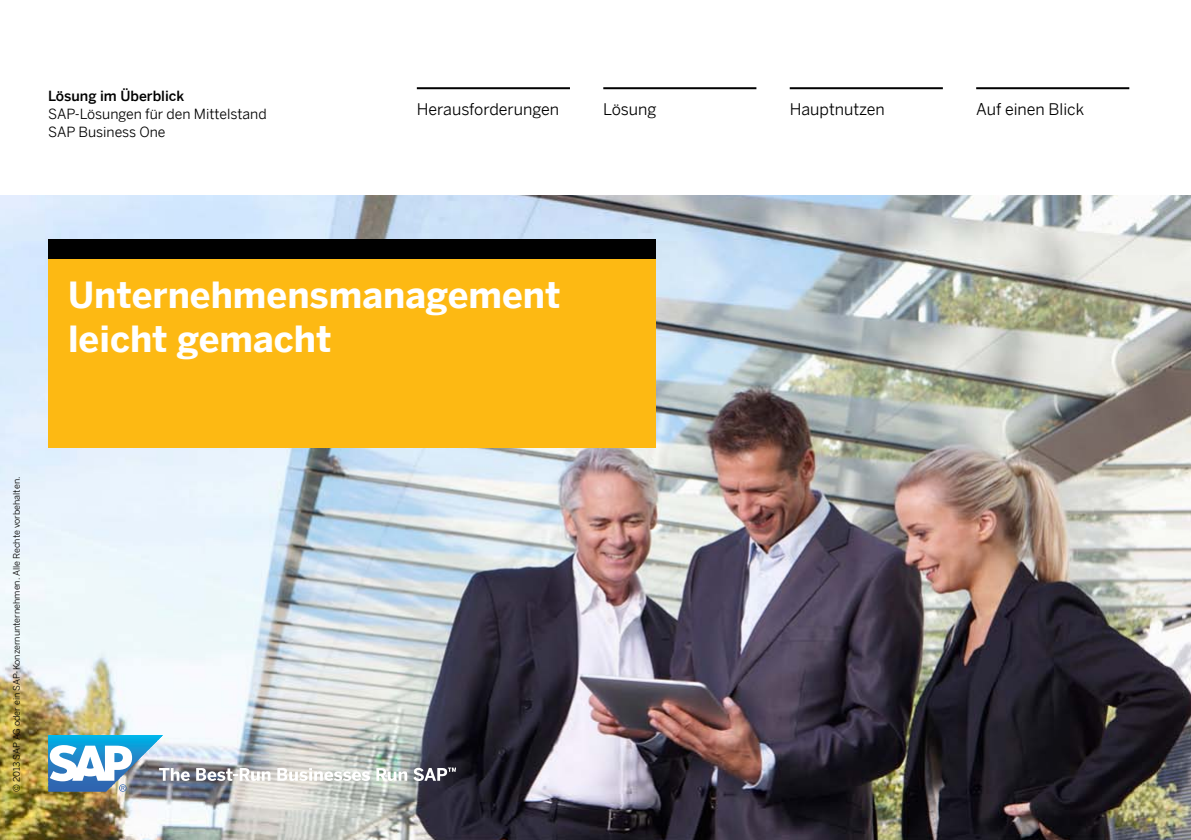
<style>
.page{position:relative;width:1191px;height:840px;background:#fff}
.page>*{position:absolute;margin:0;border:0;box-sizing:border-box;transform-origin:0 0}
.t1{font:700 36px/44px "Benton Sans";color:#fff}
.t2{font:16px "Benton Sans";color:#000}
.t3{font:14px/18px "Benton Sans";color:#000}
.t4{font:500 14px "Benton Sans";color:#000}
.t5{font:9px "Benton Sans";color:#000}
</style>
<div class="page">
<img style="left:0;top:195px;width:1191px;height:644px">
<div style="left:48px;top:258px;width:607px;height:189px;background:#fdb913"></div>
<div style="left:48px;top:238px;width:607px;height:20px;background:#000"></div>
<hr style="left:789px;top:87px;width:154px;height:2px;background:#000">
<hr style="left:603px;top:87px;width:153px;height:2px;background:#000">
<hr style="left:417px;top:87px;width:153px;height:2px;background:#000">
<hr style="left:976px;top:87px;width:153px;height:2px;background:#000">
<img style="left:48px;top:734px;width:142px;height:57px">
<svg style="left:196px;top:767px;width:74px;height:13px"></svg>
<svg style="left:277px;top:767px;width:93px;height:13px"></svg>
<svg style="left:376px;top:767px;width:31px;height:13px"></svg>
<svg style="left:413px;top:767px;width:42px;height:13px"></svg>
<h3 class="t4" style="left:48px;top:86px;width:138px">Lösung im Überblick</h3>
<h3 class="t3" style="left:48px;top:104px;width:220px">SAP-Lösungen für den Mittelstand<br>SAP Business One</h3>
<h2 class="t2" style="left:417px;top:97px;width:144px">Herausforderungen</h2>
<h2 class="t2" style="left:603px;top:97px;width:55px">Lösung</h2>
<h2 class="t2" style="left:789px;top:97px;width:97px">Hauptnutzen</h2>
<h2 class="t2" style="left:976px;top:97px;width:109px">Auf einen Blick</h2>
<p class="t5" style="left:10px;top:791px;width:316px;rotate:-90deg">© 2013 SAP AG oder ein SAP-Konzernunternehmen. Alle Rechte vorbehalten.</p>
<h1 class="t1" style="left:68px;top:271px;width:494px">Unternehmensmanagement leicht gemacht</h1>
</div>
